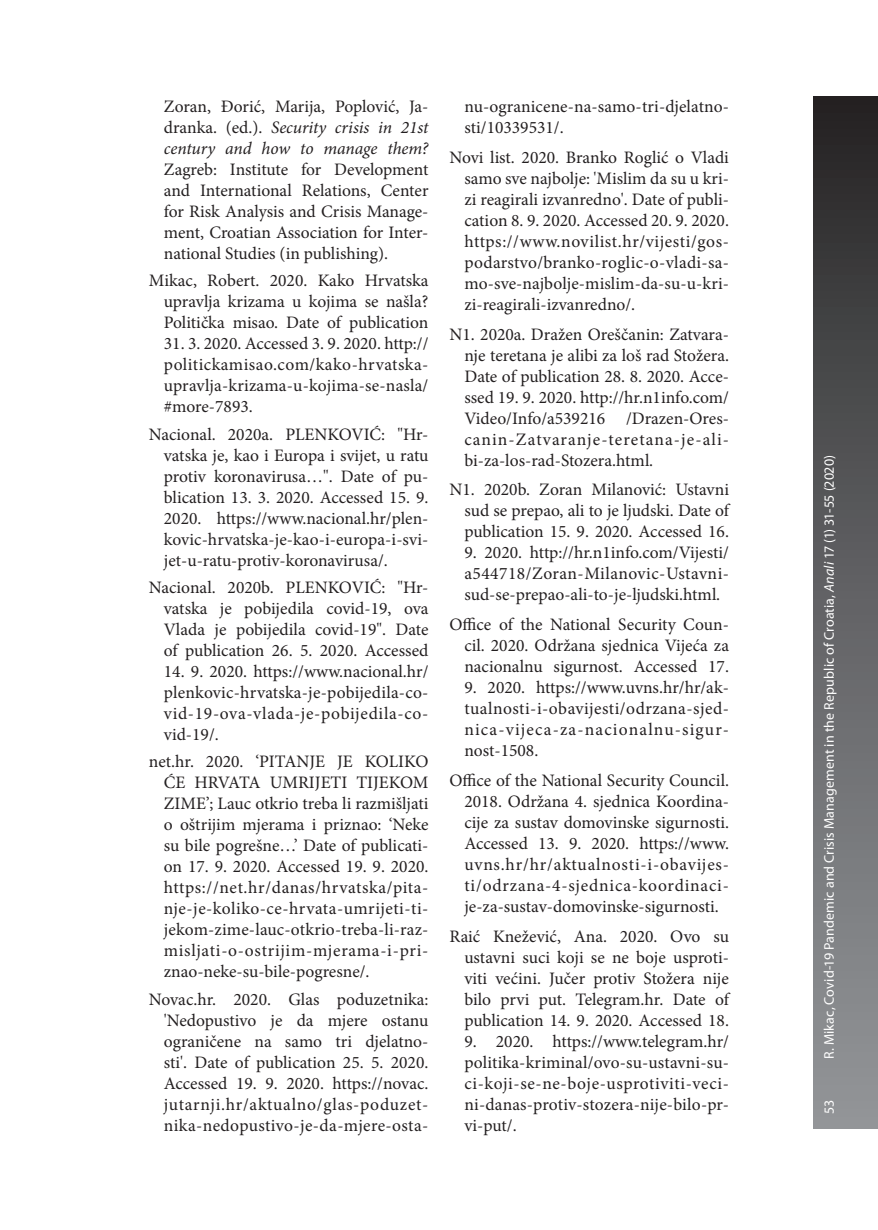
<style>
.page{position:relative;width:878px;height:1230px;background:#fff}
.page>*{position:absolute;margin:0;border:0;box-sizing:border-box;transform-origin:0 0}
.t1{font:17.5px/21px "Minion Pro";letter-spacing:.005em;color:#231f20;text-align:justify}
.t2{font:italic 17.5px/21px "Minion Pro";letter-spacing:-.005em;color:#231f20;text-align:justify}
.t3{font:14px "Myriad Pro";letter-spacing:.005em;color:#fff}
.s1{font-style:normal}
.s2{font-style:italic}
</style>
<div class="page">
<div style="left:813px;top:96px;width:64px;height:1032px;background:linear-gradient(to bottom,#292728,#979a9d)"></div>
<p class="t2" style="left:164px;top:96px;width:266px"><span class="s1">Zoran, Đorić, Marija, Poplović, Ja&shy;dranka. (ed.).</span> Security crisis in 21st century and how to manage them?</p>
<p class="t1" style="left:164px;top:159px;width:266px">Zagreb: Institute for Development and International Relations, Center for Risk Analysis and Crisis Manage&shy;ment, Croatian Association for Inter&shy;national Studies (in publishing).</p>
<p class="t1" style="left:164px;top:270px;width:266px;text-indent:-15px">Mikac, Robert. 2020. Kako Hrvatska upravlja krizama u kojima se našla?<br>Politička misao. Date of publication</p>
<p class="t1" style="left:164px;top:333px;width:266px">31. 3. 2020. Accessed 3. 9. 2020. http:// politickamisao.com/kako-hrvatska&shy;upravlja-krizama-u-kojima-se-nasla/ #more-7893.</p>
<p class="t1" style="left:164px;top:423px;width:266px;text-indent:-15px">Nacional. 2020a. PLENKOVIĆ: "Hr&shy;vatska je, kao i Europa i svijet, u ratu protiv koronavirusa…". Date of pu&shy;blication 13. 3. 2020. Accessed 15. 9.<br>2020. https://www.nacional.hr/plen&shy;kovic-hrvatska-je-kao-i-europa-i-svi&shy;jet-u-ratu-protiv-koronavirusa/.</p>
<p class="t1" style="left:164px;top:577px;width:266px;text-indent:-15px">Nacional. 2020b. PLENKOVIĆ: "Hr&shy;vatska je pobijedila covid-19, ova Vlada je pobijedila covid-19". Date of publication 26. 5. 2020. Accessed</p>
<p class="t1" style="left:164px;top:661px;width:266px">14. 9. 2020. https://www.nacional.hr/ plenkovic-hrvatska-je-pobijedila-co&shy;vid-19-ova-vlada-je-pobijedila-co&shy;vid-19/.</p>
<p class="t1" style="left:164px;top:751px;width:266px;text-indent:-15px">net.hr. 2020. ‘PITANJE JE KOLIKO ĆE HRVATA UMRIJETI TIJEKOM ZIME’; Lauc otkrio treba li razmišljati o oštrijim mjerama i priznao: ‘Neke su bile pogrešne…’ Date of publicati&shy;on 17. 9. 2020. Accessed 19. 9. 2020. https://net.hr/danas/hrvatska/pita&shy;nje-je-koliko-ce-hrvata-umrijeti-ti&shy;jekom-zime-lauc-otkrio-treba-li-raz&shy;misljati-o-ostrijim-mjerama-i-pri&shy;znao-neke-su-bile-pogresne/.</p>
<p class="t1" style="left:164px;top:988px;width:266px;text-indent:-15px">Novac.hr. 2020. Glas poduzetnika: 'Nedopustivo je da mjere ostanu ograničene na samo tri djelatno&shy;sti'. Date of publication 25. 5. 2020.<br>Accessed 19. 9. 2020. https://novac. jutarnji.hr/aktualno/glas-poduzet&shy;nika-nedopustivo-je-da-mjere-osta-</p>
<p class="t1" style="left:464px;top:96px;width:266px">nu-ogranicene-na-samo-tri-djelatno&shy;sti/10339531/.</p>
<p class="t1" style="left:464px;top:147px;width:266px;text-indent:-15px">Novi list. 2020. Branko Roglić o Vladi samo sve najbolje: 'Mislim da su u kri&shy;zi reagirali izvanredno'. Date of publi&shy;cation 8. 9. 2020. Accessed 20. 9. 2020. https://www.novilist.hr/vijesti/gos&shy;podarstvo/branko-roglic-o-vladi-sa&shy;mo-sve-najbolje-mislim-da-su-u-kri&shy;zi-reagirali-izvanredno/.</p>
<p class="t1" style="left:464px;top:323px;width:266px;text-indent:-15px">N1. 2020a. Dražen Oreščanin: Zatvara&shy;nje teretana je alibi za loš rad Stožera.<br>Date of publication 28. 8. 2020. Acce&shy;ssed 19. 9. 2020. http://hr.n1info.com/ Video/Info/a539216 /Drazen-Ores&shy;canin-Zatvaranje-teretana-je-ali&shy;bi-za-los-rad-Stozera.html.</p>
<p class="t1" style="left:464px;top:479px;width:266px;text-indent:-15px">N1. 2020b. Zoran Milanović: Ustavni sud se prepao, ali to je ljudski. Date of publication 15. 9. 2020. Accessed 16.</p>
<p class="t1" style="left:464px;top:542px;width:266px">9. 2020. http://hr.n1info.com/Vijesti/ a544718/Zoran-Milanovic-Ustavni&shy;sud-se-prepao-ali-to-je-ljudski.html.</p>
<p class="t1" style="left:464px;top:614px;width:266px;text-indent:-15px">Office of the National Security Coun&shy;cil. 2020. Održana sjednica Vijeća za nacionalnu sigurnost. Accessed 17.</p>
<p class="t1" style="left:464px;top:677px;width:266px">9. 2020. https://www.uvns.hr/hr/ak&shy;tualnosti-i-obavijesti/odrzana-sjed&shy;nica-vijeca-za-nacionalnu-sigur&shy;nost-1508.</p>
<p class="t1" style="left:464px;top:769px;width:266px;text-indent:-15px">Office of the National Security Council.<br>2018. Održana 4. sjednica Koordina&shy;cije za sustav domovinske sigurnosti.<br>Accessed 13. 9. 2020. https://www. uvns.hr/hr/aktualnosti-i-obavijes&shy;ti/odrzana-4-sjednica-koordinaci&shy;je-za-sustav-domovinske-sigurnosti.</p>
<p class="t1" style="left:464px;top:925px;width:266px;text-indent:-15px">Raić Knežević, Ana. 2020. Ovo su ustavni suci koji se ne boje usproti&shy;viti većini. Jučer protiv Stožera nije bilo prvi put. Telegram.hr. Date of publication 14. 9. 2020. Accessed 18.</p>
<p class="t1" style="left:464px;top:1030px;width:266px">9. 2020. https://www.telegram.hr/ politika-kriminal/ovo-su-ustavni-su&shy;ci-koji-se-ne-boje-usprotiviti-veci&shy;ni-danas-protiv-stozera-nije-bilo-pr&shy;vi-put/.</p>
<p class="t3" style="left:820px;top:1059px;width:605px;rotate:-90deg">R. Mikac, Covid-19 Pandemic and Crisis Management in the Republic of Croatia, <span class="s2">Anali</span> 17 (1) 31-55 (2020)</p>
<p class="t3" style="left:820px;top:1113px;width:16px;rotate:-90deg">53</p>
</div>
